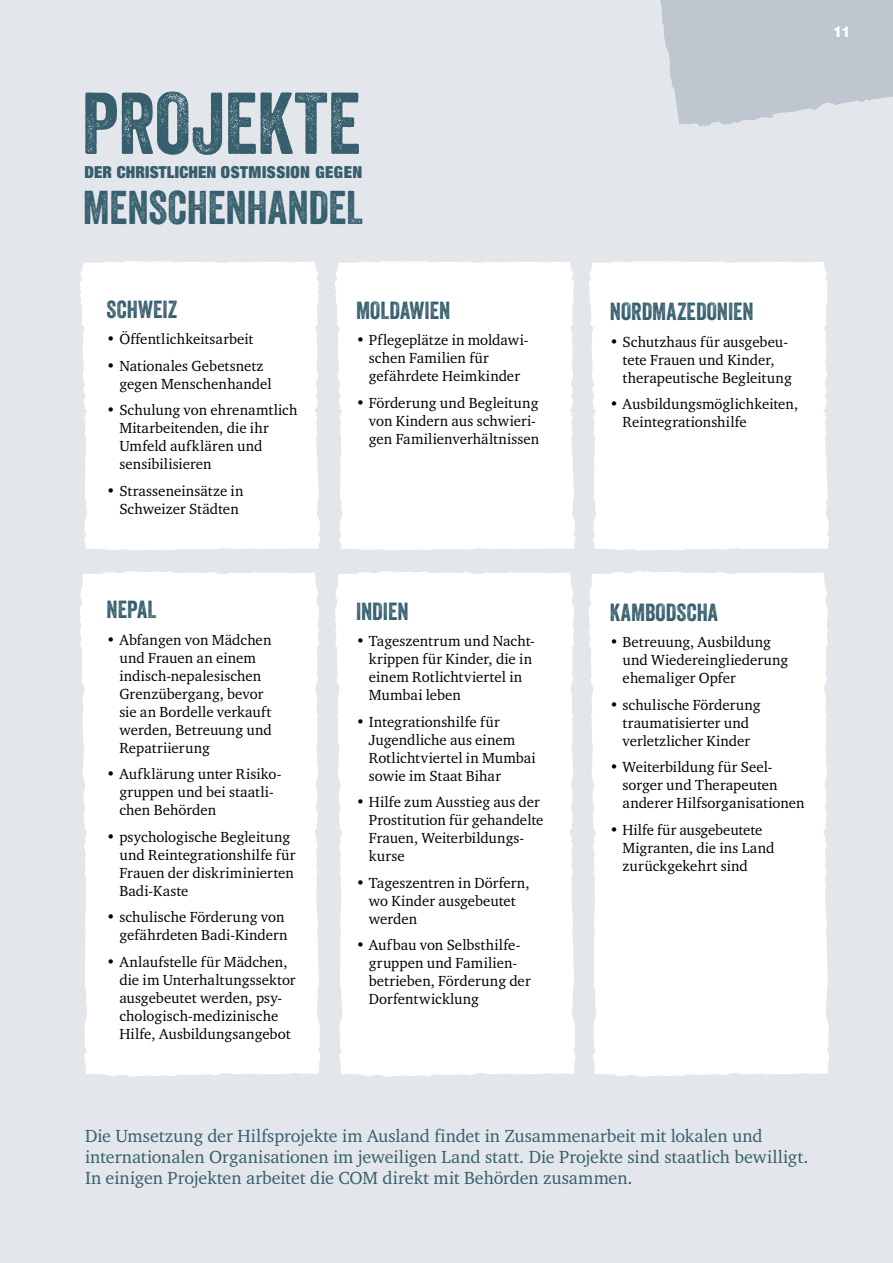
<style>
.page{position:relative;width:893px;height:1263px;background:#fff}
.page>*{position:absolute;margin:0;border:0;box-sizing:border-box;transform-origin:0 0}
.t1{font:84.6px "Veneer";letter-spacing:-.005em;color:#365e6d}
.t2{font:45.9px "Veneer";letter-spacing:-.005em;color:#365e6d}
.t3{font:24px "Veneer";color:#365e6d}
.t4{font:18px/21px "Charter ITC Regu OS";color:#365e6d}
.t5{font:900 expanded 16.65px "Helvetica Neue";letter-spacing:.02em;color:#365e6d}
.t6{font:15px/18px "Charter ITC Regu OS";letter-spacing:.005em;color:#000}
.t7{font:800 15px "Helvetica Neue";color:#fff}
</style>
<div class="page">
<div style="left:1px;top:0;width:892px;height:1263px;background:#e3e7eb"></div>
<svg style="left:660px;top:0;width:233px;height:127px;background:#c3cbd3"></svg>
<div style="left:80px;top:261px;width:240px;height:289px;background:#fff"></div>
<svg style="left:80px;top:571px;width:240px;height:505px;background:#fbfcfc"></svg>
<div style="left:335px;top:261px;width:241px;height:289px;background:#fff"></div>
<div style="left:335px;top:571px;width:241px;height:505px;background:#fff"></div>
<div style="left:589px;top:261px;width:240px;height:289px;background:#fff"></div>
<div style="left:588px;top:571px;width:241px;height:505px;background:#fff"></div>
<h1 class="t1" style="left:82px;top:72px;width:281px">PROJEKTE</h1>
<h2 class="t2" style="left:83px;top:179px;width:282px">MENSCHENHANDEL</h2>
<p class="t5" style="left:85px;top:161px;width:279px">DER CHRISTLICHEN OSTMISSION GEGEN</p>
<h3 class="t3" style="left:107px;top:294px;width:72px">SCHWEIZ</h3>
<p class="t6" style="left:107px;top:330px;width:148px">• Öffentlichkeitsarbeit</p>
<p class="t6" style="left:119px;top:356px;width:154px;text-indent:-13px">• Nationales Gebetsnetz gegen Menschenhandel</p>
<p class="t6" style="left:119px;top:401px;width:180px;text-indent:-13px">• Schulung von ehrenamtlich<br>Mitarbeitenden, die ihr<br>Umfeld aufklären und sensibilisieren</p>
<p class="t6" style="left:107px;top:481px;width:138px;text-align:center">• Strasseneinsätze in<br>Schweizer Städten</p>
<h3 class="t3" style="left:107px;top:595px;width:51px">NEPAL</h3>
<p class="t6" style="left:119px;top:630px;width:154px;text-indent:-13px">• Abfangen von Mädchen und Frauen an einem indisch-nepalesischen<br>Grenzübergang, bevor sie an Bordelle verkauft werden, Betreuung und<br>Repatriierung</p>
<p class="t6" style="left:119px;top:764px;width:164px;text-indent:-13px">• Aufklärung unter Risiko&shy;gruppen und bei staatli&shy;chen Behörden</p>
<p class="t6" style="left:119px;top:827px;width:178px;text-indent:-13px">• psychologische Begleitung und Reintegrationshilfe für<br>Frauen der diskriminierten<br>Badi-Kaste</p>
<p class="t6" style="left:107px;top:907px;width:183px;text-align:right">• schulische Förderung von gefährdeten Badi-Kindern</p>
<p class="t6" style="left:119px;top:952px;width:178px;text-indent:-13px">• Anlaufstelle für Mädchen, die im Unterhaltungssektor ausgebeutet werden, psy&shy;chologisch-medizinische<br>Hilfe, Ausbildungsangebot</p>
<h3 class="t3" style="left:356px;top:295px;width:96px">MOLDAWIEN</h3>
<p class="t6" style="left:369px;top:331px;width:161px;text-indent:-13px">• Pflegeplätze in moldawi&shy;schen Familien für gefährdete Heimkinder</p>
<p class="t6" style="left:369px;top:393px;width:172px;text-indent:-13px">• Förderung und Begleitung von Kindern aus schwieri&shy;gen Familienverhältnissen</p>
<h3 class="t3" style="left:356px;top:596px;width:54px">INDIEN</h3>
<p class="t6" style="left:369px;top:632px;width:168px;text-indent:-13px">• Tageszentrum und Nacht&shy;krippen für Kinder, die in einem Rotlichtviertel in<br>Mumbai leben</p>
<p class="t6" style="left:369px;top:712px;width:168px;text-indent:-13px">• Integrationshilfe für<br>Jugendliche aus einem<br>Rotlichtviertel in Mumbai sowie im Staat Bihar</p>
<p class="t6" style="left:369px;top:793px;width:176px;text-indent:-13px">• Hilfe zum Ausstieg aus der<br>Prostitution für gehandelte<br>Frauen, Weiterbildungs&shy;kurse</p>
<p class="t6" style="left:369px;top:873px;width:162px;text-indent:-13px">• Tageszentren in Dörfern, wo Kinder ausgebeutet werden</p>
<p class="t6" style="left:369px;top:936px;width:163px;text-indent:-13px">• Aufbau von Selbsthilfe&shy;gruppen und Familien&shy;betrieben, Förderung der<br>Dorfentwicklung</p>
<p class="t7" style="left:833px;top:23px;width:19px">11</p>
<h3 class="t3" style="left:610px;top:297px;width:146px">NORDMAZEDONIEN</h3>
<p class="t6" style="left:623px;top:332px;width:171px;text-indent:-13px">• Schutzhaus für ausgebeu&shy;tete Frauen und Kinder, therapeutische Begleitung</p>
<p class="t6" style="left:623px;top:395px;width:177px;text-indent:-13px">• Ausbildungsmöglichkeiten,<br>Reintegrationshilfe</p>
<h3 class="t3" style="left:610px;top:598px;width:110px">KAMBODSCHA</h3>
<p class="t6" style="left:623px;top:633px;width:167px;text-indent:-13px">• Betreuung, Ausbildung und Wiedereingliederung ehemaliger Opfer</p>
<p class="t6" style="left:610px;top:695px;width:152px;text-align:center">• schulische Förderung traumatisierter und verletzlicher Kinder</p>
<p class="t6" style="left:623px;top:758px;width:184px;text-indent:-13px">• Weiterbildung für Seel&shy;sorger und Therapeuten anderer Hilfsorganisationen</p>
<p class="t6" style="left:623px;top:820px;width:153px;text-indent:-13px">• Hilfe für ausgebeutete<br>Migranten, die ins Land zurückgekehrt sind</p>
<p class="t4" style="left:85px;top:1125px;width:725px">Die Umsetzung der Hilfsprojekte im Ausland findet in Zusammenarbeit mit lokalen und internationalen Organisationen im jeweiligen Land statt. Die Projekte sind staatlich bewilligt.<br>In einigen Projekten arbeitet die COM direkt mit Behörden zusammen.</p>
</div>
